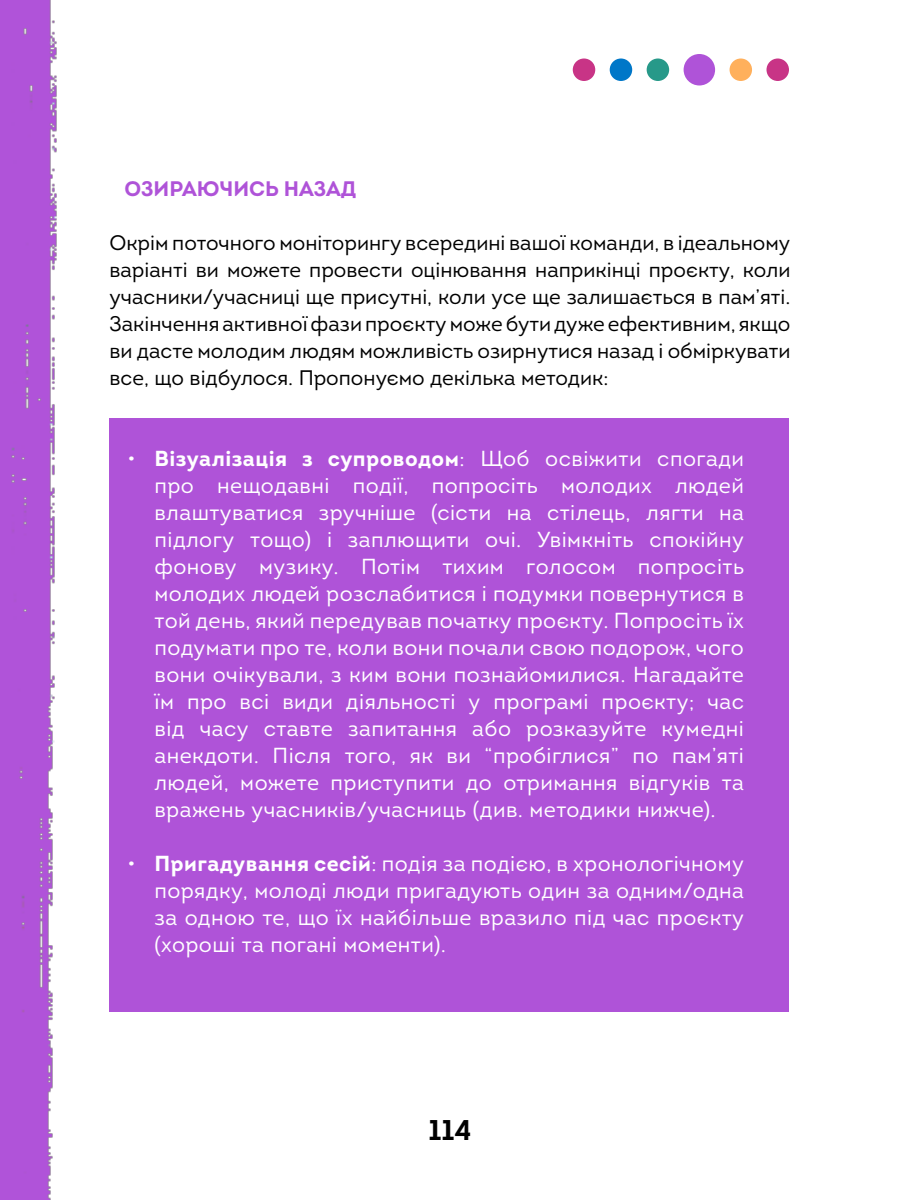
<style>
.page{position:relative;width:900px;height:1200px;background:#fff}
.page>*{position:absolute;margin:0;border:0;box-sizing:border-box;transform-origin:0 0}
.t1{font:700 28.5px "Intro";color:#000}
.t2{font:21.75px/27px "Intro";letter-spacing:.02em;color:#fff;text-align:justify}
.t3{font:21px/27px "Intro";color:#000;text-align:justify}
.t4{font:700 21px "Intro";color:#af53d8}
.s1{font-size:21px}
.s2{font-weight:700}
</style>
<div class="page">
<img style="left:0;top:0;width:789px;height:1200px">
<div style="left:110px;top:418px;width:679px;height:594px;background:#af53d8"></div>
<div style="left:647px;top:58px;width:22px;height:23px;background:#279989;border-radius:50%"></div>
<div style="left:730px;top:58px;width:22px;height:23px;background:#ffb05c;border-radius:50%"></div>
<div style="left:766px;top:58px;width:23px;height:23px;background:#c83486;border-radius:50%"></div>
<div style="left:610px;top:58px;width:22px;height:23px;background:#0077c8;border-radius:50%"></div>
<div style="left:573px;top:58px;width:22px;height:23px;background:#c83486;border-radius:50%"></div>
<div style="left:684px;top:54px;width:31px;height:32px;background:#af53d8;border-radius:50%"></div>
<p class="t4" style="left:124px;top:175px;width:234px">ОЗИРАЮЧИСЬ НАЗАД</p>
<p class="t3" style="left:110px;top:229px;width:683px">Окрім поточного моніторингу всередині вашої команди, в ідеальному варіанті ви можете провести оцінювання наприкінці проєкту, коли учасники/учасниці ще присутні, коли усе ще залишається в пам’яті.<br>Закінчення активної фази проєкту може бути дуже ефективним, якщо ви дасте молодим людям можливість озирнутися назад і обміркувати все, що відбулося. Пропонуємо декілька методик:</p>
<p class="t2" style="left:154px;top:445px;width:591px;text-indent:-27px"><span class="s1">•</span> <span class="s2">Візуалізація з супроводом</span>: Щоб освіжити спогади про нещодавні події, попросіть молодих людей влаштуватися зручніше (сісти на стілець, лягти на підлогу тощо) і заплющити очі. Увімкніть спокійну фонову музику. Потім тихим голосом попросіть молодих людей розслабитися і подумки повернутися в той день, який передував початку проєкту. Попросіть їх подумати про те, коли вони почали свою подорож, чого вони очікували, з ким вони познайомилися. Нагадайте їм про всі види діяльності у програмі проєкту; час від часу ставте запитання або розказуйте кумедні анекдоти. Після того, як ви “пробіглися” по пам’яті людей, можете приступити до отримання відгуків та вражень учасників/учасниць (див. методики нижче).</p>
<p class="t2" style="left:154px;top:850px;width:591px;text-indent:-27px"><span class="s1">•</span> <span class="s2">Пригадування сесій</span>: подія за подією, в хронологічному порядку, молоді люди пригадують один за одним/одна за одною те, що їх найбільше вразило під час проєкту (хороші та погані моменти).</p>
<h1 class="t1" style="left:428px;top:1112px;width:45px">114</h1>
</div>
